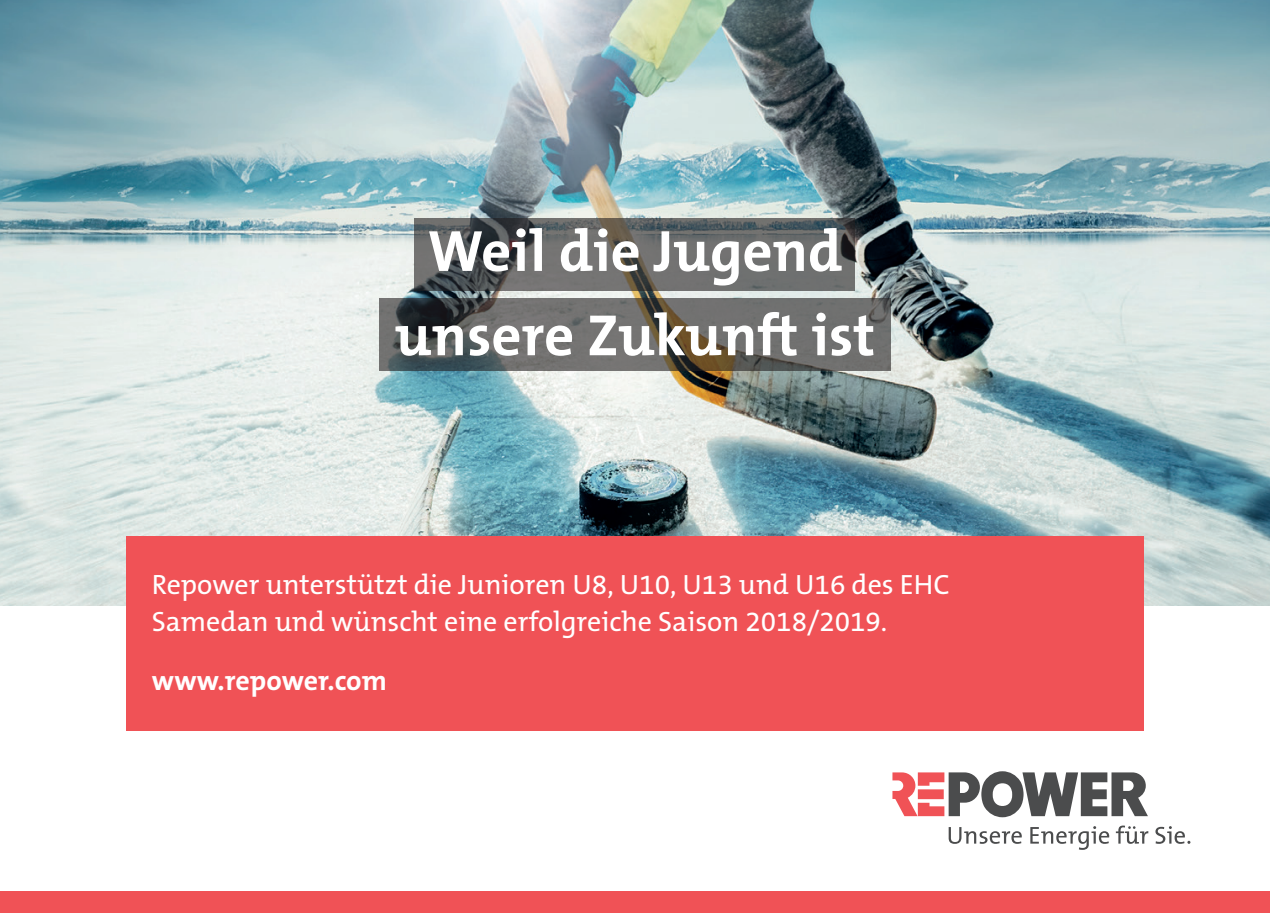
<style>
.page{position:relative;width:1270px;height:913px;background:#fff}
.page>*{position:absolute;margin:0;border:0;box-sizing:border-box;transform-origin:0 0}
.t1{font:700 58.8px/84.4px "The Mix B W7";color:#fff;text-align:center}
.t2{font:28px/37.8px "The Mix B W5 Plain";color:#fff}
.t3{font:700 28px "The Mix B W7";color:#fff}
</style>
<div class="page">
<img style="left:0;top:0;width:1270px;height:605px">
<div style="left:0;top:891px;width:1270px;height:22px;background:#f05256"></div>
<div style="left:126px;top:536px;width:1018px;height:194px;background:#f05256"></div>
<svg style="left:892px;top:771px;width:256px;height:46px"></svg>
<svg style="left:949px;top:827px;width:73px;height:17px"></svg>
<svg style="left:1030px;top:826px;width:79px;height:24px"></svg>
<svg style="left:1116px;top:825px;width:32px;height:19px"></svg>
<svg style="left:1155px;top:826px;width:35px;height:18px"></svg>
<svg style="left:415px;top:218px;width:440px;height:73px;background:#626463"></svg>
<svg style="left:379px;top:299px;width:512px;height:72px;background:#646361"></svg>
<h1 class="t1" style="left:395px;top:209px;width:482px">Weil die Jugend unsere Zukunft ist</h1>
<p class="t2" style="left:152px;top:565px;width:799px">Repower unterstützt die Junioren U8, U10, U13 und U16 des EHC<br>Samedan und wünscht eine erfolgreiche Saison 2018/2019.</p>
<p class="t3" style="left:152px;top:662px;width:237px">www.repower.com</p>
</div>
